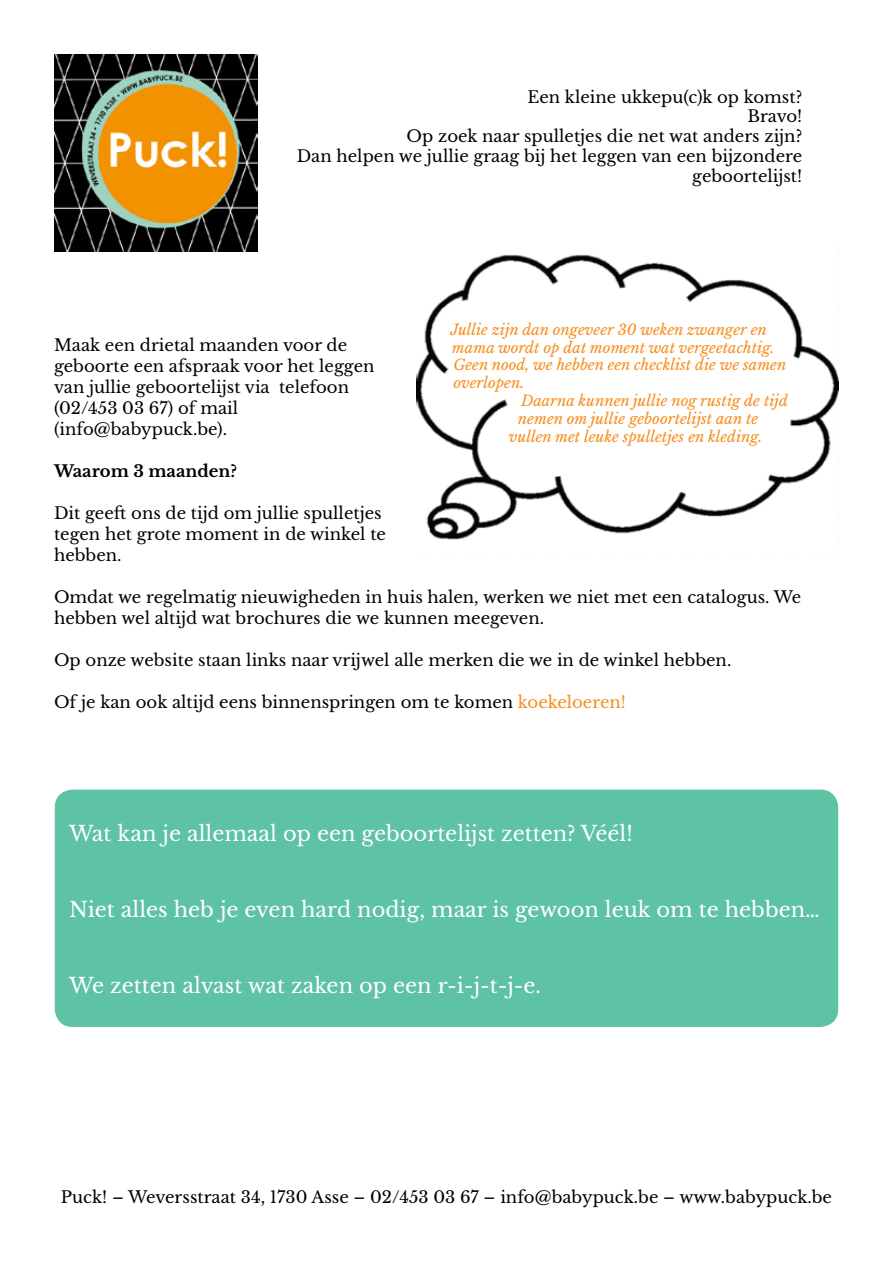
<style>
.page{position:relative;width:893px;height:1263px;background:#fff}
.page>*{position:absolute;margin:0;border:0;box-sizing:border-box;transform-origin:0 0}
.t1{font:21px "Libre Baskerville";color:#fff}
.t2{font:16.5px/21px "Libre Baskerville";color:#000}
.t3{font:700 16.5px "Libre Baskerville";color:#000}
.t4{font:italic 14.85px "Libre Baskerville";color:#f78e1e}
.s1{color:#f78e1e}
</style>
<div class="page">
<div style="left:55px;top:789px;width:783px;height:238px;background:#5ec2a5;border-radius:18px"></div>
<img style="left:54px;top:54px;width:204px;height:198px">
<img style="left:416px;top:251px;width:423px;height:289px">
<p class="t2" style="left:297px;top:87px;width:507px;line-height:19.8px;text-align:right">Een kleine ukkepu(c)k op komst?<br>Bravo!<br>Op zoek naar spulletjes die net wat anders zijn?<br>Dan helpen we jullie graag bij het leggen van een bijzondere geboortelijst!</p>
<p class="t4" style="left:450px;top:320px;width:318px">Jullie zijn dan ongeveer 30 weken zwanger en</p>
<p class="t4" style="left:452px;top:338px;width:324px">mama wordt op dat moment wat vergeetachtig.</p>
<p class="t4" style="left:453px;top:356px;width:334px">Geen nood, we hebben een checklist die we samen</p>
<p class="t4" style="left:453px;top:374px;width:72px">overlopen.</p>
<p class="t4" style="left:521px;top:392px;width:268px">Daarna kunnen jullie nog rustig de tijd</p>
<p class="t4" style="left:518px;top:409px;width:242px">nemen om jullie geboortelijst aan te</p>
<p class="t4" style="left:509px;top:427px;width:255px">vullen met leuke spulletjes en kleding.</p>
<p class="t2" style="left:54px;top:334px;width:322px">Maak een drietal maanden voor de geboorte een afspraak voor het leggen van jullie geboortelijst via telefoon (02/453 03 67) of mail (info@babypuck.be).</p>
<p class="t3" style="left:54px;top:460px;width:185px">Waarom 3 maanden?</p>
<p class="t2" style="left:54px;top:502px;width:334px">Dit geeft ons de tijd om jullie spulletjes tegen het grote moment in de winkel te hebben.</p>
<p class="t2" style="left:54px;top:586px;width:749px">Omdat we regelmatig nieuwigheden in huis halen, werken we niet met een catalogus. We hebben wel altijd wat brochures die we kunnen meegeven.</p>
<p class="t2" style="left:54px;top:649px;width:679px">Op onze website staan links naar vrijwel alle merken die we in de winkel hebben.</p>
<p class="t2" style="left:54px;top:692px;width:573px">Of je kan ook altijd eens binnenspringen om te komen <span class="s1">koekeloeren!</span></p>
<p class="t1" style="left:69px;top:821px;width:565px">Wat kan je allemaal op een geboortelijst zetten? Véél!</p>
<p class="t1" style="left:69px;top:897px;width:752px">Niet alles heb je even hard nodig, maar is gewoon leuk om te hebben…</p>
<p class="t1" style="left:69px;top:972px;width:474px">We zetten alvast wat zaken op een r-i-j-t-j-e.</p>
<p class="t2" style="left:61px;top:1187px;width:773px">Puck! – Weversstraat 34, 1730 Asse – 02/453 03 67 – info@babypuck.be – www.babypuck.be</p>
</div>
